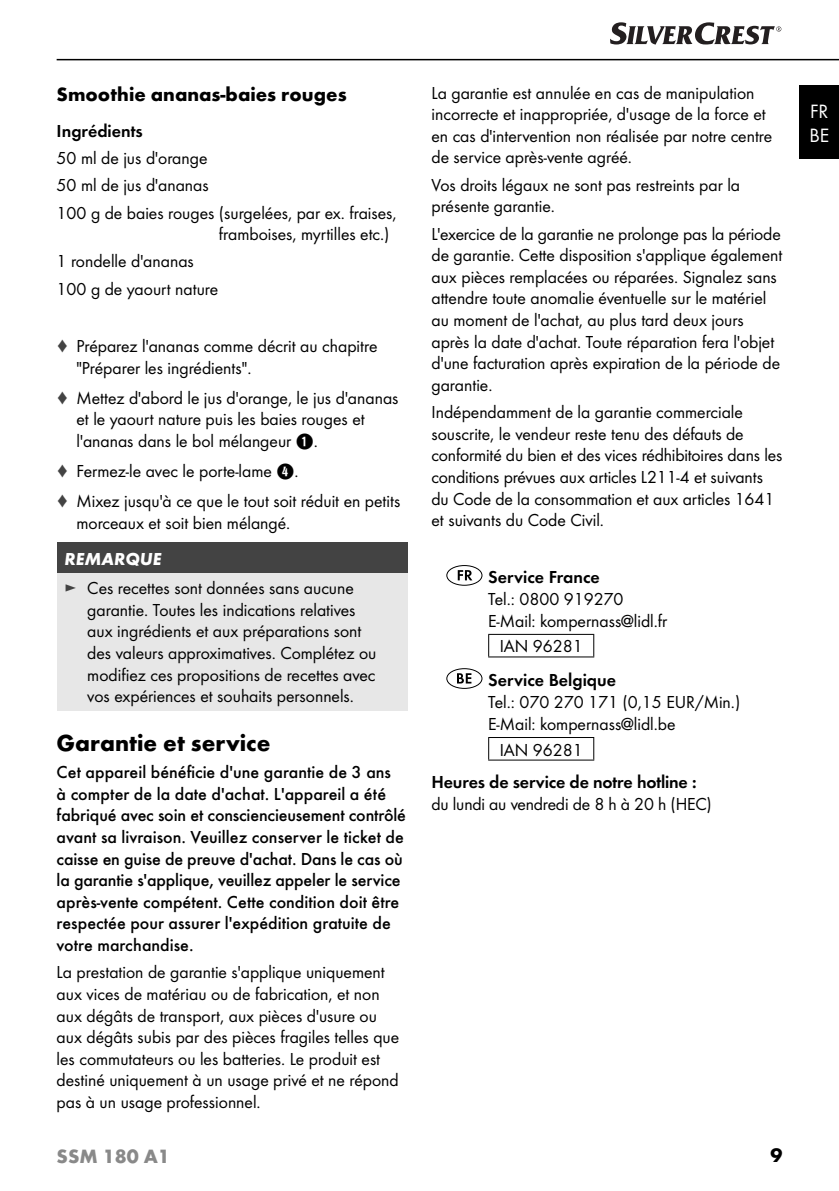
<style>
.page{position:relative;width:839px;height:1191px;background:#fff}
.page>*{position:absolute;margin:0;border:0;box-sizing:border-box;transform-origin:0 0}
.t1{font:700 24px "Futura";color:#000}
.t2{font:700 20px "Futura";color:#000}
.t3{font:700 20px "Futura";color:#898989}
.t4{font:20px/24px "Futura Boo";color:#fff}
.t5{font:18px/21.6px "Futura Boo";color:#000}
.t6{font:500 18px/21.6px "Futura";color:#000}
.t7{font:18px "Futura Dem";color:#000}
.t8{font:italic 700 18px "Futura";color:#fff}
.s1{color:#434343}
.s2{font-family:"Hako PI Nummern"}
</style>
<div class="page">
<div style="left:799px;top:85px;width:40px;height:74px;background:#000"></div>
<hr style="left:57px;top:59px;width:782px;height:1px;background:#000">
<svg style="left:610px;top:22px;width:171px;height:23px"></svg>
<div style="left:57px;top:542px;width:351px;height:31px;background:#434343"></div>
<div style="left:57px;top:573px;width:351px;height:137px;background:#e7e7e7"></div>
<div style="left:446px;top:565px;width:36px;height:21px;border:1px solid #000;border-radius:50%"></div>
<svg style="left:458px;top:570px;width:14px;height:10px"></svg>
<hr style="left:488px;top:634px;width:106px;height:1px;background:#000">
<svg style="left:488px;top:635px;width:1px;height:21px"></svg>
<svg style="left:593px;top:635px;width:1px;height:21px"></svg>
<hr style="left:488px;top:656px;width:106px;height:1px;background:#000">
<div style="left:446px;top:668px;width:36px;height:21px;border:1px solid #000;border-radius:50%"></div>
<svg style="left:457px;top:673px;width:14px;height:10px"></svg>
<hr style="left:488px;top:737px;width:106px;height:1px;background:#000">
<svg style="left:488px;top:738px;width:1px;height:21px"></svg>
<svg style="left:593px;top:738px;width:1px;height:21px"></svg>
<hr style="left:488px;top:759px;width:106px;height:1px;background:#000">
<p class="t2" style="left:57px;top:86px;width:292px">Smoothie ananas-baies rouges</p>
<p class="t7" style="left:57px;top:123px;width:88px">Ingrédients</p>
<p class="t5" style="left:57px;top:145px;width:342px;line-height:27.2px">50 ml de jus d'orange<br>50 ml de jus d'ananas<br>100 g de baies rouges (surgelées, par ex. fraises,</p>
<p class="t5" style="left:219px;top:224px;width:172px">framboises, myrtilles etc.)</p>
<p class="t5" style="left:57px;top:249px;width:163px;line-height:27.2px">1 rondelle d'ananas<br>100 g de yaourt nature</p>
<p class="t5" style="left:76px;top:336px;width:302px;text-indent:-20px"><span class="s1">♦</span> Préparez l'ananas comme décrit au chapitre "Préparer les ingrédients".</p>
<p class="t5" style="left:76px;top:388px;width:324px;text-indent:-20px"><span class="s1">♦</span> Mettez d'abord le jus d'orange, le jus d'ananas et le yaourt nature puis les baies rouges et l'ananas dans le bol mélangeur <span class="s2">1</span>.</p>
<p class="t5" style="left:57px;top:457px;width:345px;line-height:30.2px"><span class="s1">♦</span> Fermez-le avec le porte-lame <span class="s2">4</span>.<br><span class="s1">♦</span> Mixez jusqu'à ce que le tout soit réduit en petits</p>
<p class="t5" style="left:76px;top:513px;width:215px">morceaux et soit bien mélangé.</p>
<p class="t8" style="left:65px;top:551px;width:98px">REMARQUE</p>
<p class="t5" style="left:87px;top:578px;width:291px;text-indent:-23px"><span class="s1">►</span> Ces recettes sont données sans aucune garantie. Toutes les indications relatives aux ingrédients et aux préparations sont des valeurs approximatives. Complétez ou modifiez ces propositions de recettes avec vos expériences et souhaits personnels.</p>
<h1 class="t1" style="left:57px;top:733px;width:215px">Garantie et service</h1>
<p class="t6" style="left:57px;top:762px;width:351px">Cet appareil bénéficie d'une garantie de 3 ans<br>à compter de la date d'achat. L'appareil a été fabriqué avec soin et consciencieusement contrôlé avant sa livraison. Veuillez conserver le ticket de caisse en guise de preuve d'achat. Dans le cas où la garantie s'applique, veuillez appeler le service après-vente compétent. Cette condition doit être respectée pour assurer l'expédition gratuite de votre marchandise.</p>
<p class="t5" style="left:57px;top:962px;width:344px">La prestation de garantie s'applique uniquement aux vices de matériau ou de fabrication, et non aux dégâts de transport, aux pièces d'usure ou aux dégâts subis par des pièces fragiles telles que les commutateurs ou les batteries. Le produit est destiné uniquement à un usage privé et ne répond pas à un usage professionnel.</p>
<p class="t5" style="left:431px;top:83px;width:342px">La garantie est annulée en cas de manipulation incorrecte et inappropriée, d'usage de la force et en cas d'intervention non réalisée par notre centre de service après-vente agréé.</p>
<p class="t5" style="left:431px;top:175px;width:310px">Vos droits légaux ne sont pas restreints par la présente garantie.</p>
<p class="t5" style="left:431px;top:224px;width:352px">L'exercice de la garantie ne prolonge pas la période de garantie. Cette disposition s'applique également aux pièces remplacées ou réparées. Signalez sans attendre toute anomalie éventuelle sur le matériel au moment de l'achat, au plus tard deux jours après la date d'achat. Toute réparation fera l'objet d'une facturation après expiration de la période de garantie.</p>
<p class="t5" style="left:431px;top:402px;width:352px">Indépendamment de la garantie commerciale souscrite, le vendeur reste tenu des défauts de conformité du bien et des vices rédhibitoires dans les conditions prévues aux articles L211-4 et suivants du Code de la consommation et aux articles 1641 et suivants du Code Civil.</p>
<p class="t7" style="left:488px;top:568px;width:113px">Service France</p>
<p class="t5" style="left:488px;top:588px;width:181px">Tel.: 0800 919270<br>E-Mail: kompernass@lidl.fr</p>
<p class="t5" style="left:500px;top:636px;width:84px">IAN 96281</p>
<p class="t7" style="left:488px;top:672px;width:129px">Service Belgique</p>
<p class="t5" style="left:488px;top:691px;width:254px">Tel.: 070 270 171 (0,15 EUR/Min.)<br>E-Mail: kompernass@lidl.be</p>
<p class="t5" style="left:500px;top:740px;width:84px">IAN 96281</p>
<p class="t7" style="left:431px;top:774px;width:267px">Heures de service de notre hotline :</p>
<p class="t5" style="left:431px;top:794px;width:282px">du lundi au vendredi de 8 h à 20 h (HEC)</p>
<p class="t3" style="left:57px;top:1148px;width:115px">SSM 180 A1</p>
<p class="t2" style="left:771px;top:1148px;width:13px">9</p>
<p class="t4" style="left:809px;top:100px;width:21px">FR<br>BE</p>
</div>
